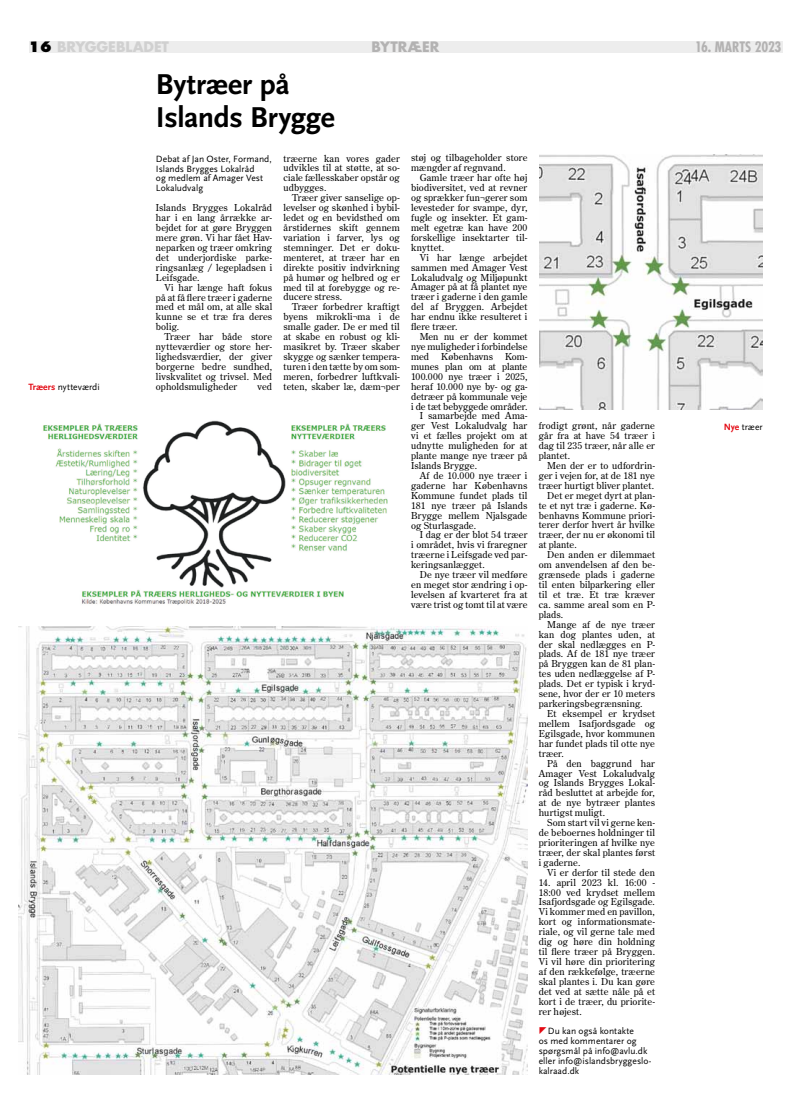
<style>
.page{position:relative;width:811px;height:1120px;background:#fff}
.page>*{position:absolute;margin:0;border:0;box-sizing:border-box;transform-origin:0 0}
.t1{font:700 30px/33px "Scala Sans";letter-spacing:-.01em;color:#000}
.t2{font:700 14px "Futura";letter-spacing:-.005em;color:#d0d0d0}
.t3{font:700 condensed 14px "Futura";letter-spacing:-.015em;color:#b3b2b2}
.t4{font:700 14px "Futura";letter-spacing:.015em;color:#b3b2b2}
.t5{font:9.5px/9.9px "Century Old Style Std";letter-spacing:.01em;color:#000;text-align:justify}
.t6{font:9.5px/9.9px "Scala Sans";color:#000}
.s1{font-weight:800;color:#000}
.s2{font-weight:700;color:#e30a14}
</style>
<div class="page">
<div style="left:29px;top:41px;width:753px;height:11px;background:#ededed"></div>
<img style="left:540px;top:155px;width:223px;height:255px">
<img style="left:43px;top:420px;width:345px;height:185px">
<img style="left:18px;top:626px;width:509px;height:448px">
<h2 class="t2" style="left:28px;top:38px;width:142px"><span class="s1">16</span> BRYGGEBLADET</h2>
<h2 class="t4" style="left:371px;top:38px;width:69px">BYTRÆER</h2>
<h2 class="t3" style="left:695px;top:38px;width:88px">16. MARTS 2023</h2>
<p class="t6" style="left:28px;top:382px;width:73px"><span class="s2">Træers</span> nytteværdi</p>
<h1 class="t1" style="left:156px;top:69px;width:180px">Bytræer på<br>Islands Brygge</h1>
<p class="t6" style="left:156px;top:154px;width:117px">Debat af Jan Oster, Formand,<br>Islands Brygges Lokalråd<br>og medlem af Amager Vest<br>Lokaludvalg</p>
<p class="t5" style="left:156px;top:203px;width:118px">Islands Brygges Lokalråd har i en lang årrække ar&shy;bejdet for at gøre Bryggen mere grøn. Vi har fået Hav&shy;neparken og træer omkring det underjordiske parke&shy;ringsanlæg / legepladsen i Leifsgade.</p>
<p class="t5" style="left:156px;top:282px;width:118px;text-indent:9px">Vi har længe haft fokus på at få flere træer i gaderne med et mål om, at alle skal kunne se et træ fra deres bolig.</p>
<p class="t5" style="left:156px;top:332px;width:118px;text-indent:9px">Træer har både store nytteværdier og store her&shy;lighedsværdier, der giver borgerne bedre sundhed, livskvalitet og trivsel. Med opholdsmuligheder</p>
<p class="t5" style="left:258px;top:381px;width:16px">ved</p>
<p class="t5" style="left:283px;top:153px;width:118px">træerne kan vores gader udvikles til at støtte, at so&shy;ciale fællesskaber opstår og udbygges.</p>
<p class="t5" style="left:283px;top:193px;width:118px;text-indent:9px">Træer giver sanselige op&shy;levelser og skønhed i bybil&shy;ledet og en bevidsthed om årstidernes skift gennem variation i farver, lys og stemninger. Det er doku&shy;menteret, at træer har en direkte positiv indvirkning på humør og helbred og er med til at forebygge og re&shy;ducere stress.</p>
<p class="t5" style="left:283px;top:302px;width:118px;text-indent:9px">Træer forbedrer kraftigt byens mikrokli¬ma i de smalle gader. De er med til at skabe en robust og kli&shy;masikret by. Træer skaber skygge og sænker tempera&shy;turen i den tætte by om som&shy;meren, forbedrer luftkvali&shy;teten, skaber læ, dæm¬per</p>
<p class="t5" style="left:411px;top:153px;width:118px">støj og tilbageholder store mængder af regnvand.</p>
<p class="t5" style="left:411px;top:173px;width:118px;text-indent:9px">Gamle træer har ofte høj biodiversitet, ved at revner og sprækker fun¬gerer som levesteder for svampe, dyr, fugle og insekter. Et gam&shy;melt egetræ kan have 200 forskellige insektarter til&shy;knyttet.</p>
<p class="t5" style="left:411px;top:252px;width:118px;text-indent:9px">Vi har længe arbejdet sammen med Amager Vest Lokaludvalg og Miljøpunkt Amager på at få plantet nye træer i gaderne i den gamle del af Bryggen. Arbejdet har endnu ikke resulteret i flere træer.</p>
<p class="t5" style="left:411px;top:331px;width:118px;text-indent:9px">Men nu er der kommet nye muligheder i forbindelse med</p>
<p class="t5" style="left:441px;top:351px;width:53px">Københavns</p>
<p class="t5" style="left:505px;top:351px;width:24px">Kom-</p>
<p class="t5" style="left:411px;top:361px;width:118px">munes plan om at plante</p>
<p class="t5" style="left:411px;top:371px;width:118px">100.000 nye træer i 2025,</p>
<p class="t5" style="left:411px;top:381px;width:118px">heraf 10.000 nye by- og ga-</p>
<p class="t5" style="left:411px;top:391px;width:118px">detræer på kommunale veje</p>
<p class="t5" style="left:411px;top:401px;width:118px">i de tæt bebyggede områder.</p>
<p class="t5" style="left:420px;top:411px;width:109px">I samarbejde med Ama-</p>
<p class="t5" style="left:411px;top:421px;width:118px">ger Vest Lokaludvalg har</p>
<p class="t5" style="left:411px;top:431px;width:118px">vi et fælles projekt om at</p>
<p class="t5" style="left:411px;top:441px;width:118px">udnytte muligheden for at</p>
<p class="t5" style="left:411px;top:450px;width:118px">plante mange nye træer på</p>
<p class="t5" style="left:411px;top:460px;width:67px">Islands Brygge.</p>
<p class="t5" style="left:420px;top:470px;width:109px">Af de 10.000 nye træer i</p>
<p class="t5" style="left:411px;top:480px;width:118px">gaderne har Københavns</p>
<p class="t5" style="left:411px;top:490px;width:118px">Kommune fundet plads til</p>
<p class="t5" style="left:411px;top:500px;width:118px">181 nye træer på Islands</p>
<p class="t5" style="left:411px;top:510px;width:118px">Brygge mellem Njalsgade</p>
<p class="t5" style="left:411px;top:520px;width:67px">og Sturlasgade.</p>
<p class="t5" style="left:420px;top:530px;width:109px">I dag er der blot 54 træer</p>
<p class="t5" style="left:411px;top:540px;width:118px">i området, hvis vi fraregner</p>
<p class="t5" style="left:411px;top:550px;width:118px">træerne i Leifsgade ved par-</p>
<p class="t5" style="left:411px;top:560px;width:75px">keringsanlægget.</p>
<p class="t5" style="left:420px;top:569px;width:109px">De nye træer vil medføre</p>
<p class="t5" style="left:411px;top:579px;width:118px">en meget stor ændring i op-</p>
<p class="t5" style="left:411px;top:589px;width:118px">levelsen af kvarteret fra at</p>
<p class="t5" style="left:411px;top:599px;width:118px">være trist og tomt til at være</p>
<p class="t5" style="left:539px;top:421px;width:118px">frodigt grønt, når gaderne går fra at have 54 træer i dag til 235 træer, når alle er plantet.</p>
<p class="t5" style="left:547px;top:460px;width:109px">Men der er to udfordrin-</p>
<p class="t5" style="left:539px;top:470px;width:118px">ger i vejen for, at de 181 nye</p>
<p class="t5" style="left:539px;top:480px;width:117px">træer hurtigt bliver plantet.</p>
<p class="t5" style="left:547px;top:490px;width:109px">Det er meget dyrt at plan-</p>
<p class="t5" style="left:539px;top:500px;width:118px">te et nyt træ i gaderne. Kø-</p>
<p class="t5" style="left:539px;top:510px;width:118px">benhavns Kommune priori-</p>
<p class="t5" style="left:539px;top:520px;width:118px">terer derfor hvert år hvilke</p>
<p class="t5" style="left:539px;top:530px;width:118px">træer, der nu er økonomi til</p>
<p class="t5" style="left:539px;top:540px;width:40px">at plante.</p>
<p class="t5" style="left:547px;top:550px;width:109px">Den anden er dilemmaet</p>
<p class="t5" style="left:539px;top:559px;width:118px">om anvendelsen af den be-</p>
<p class="t5" style="left:539px;top:569px;width:118px">grænsede plads i gaderne</p>
<p class="t5" style="left:539px;top:579px;width:118px">til enten bilparkering eller</p>
<p class="t5" style="left:539px;top:589px;width:118px">til et træ. Et træ kræver</p>
<p class="t5" style="left:539px;top:599px;width:118px">ca. samme areal som en P-</p>
<p class="t5" style="left:539px;top:609px;width:26px">plads.</p>
<p class="t5" style="left:547px;top:619px;width:109px">Mange af de nye træer</p>
<p class="t5" style="left:539px;top:629px;width:118px">kan dog plantes uden, at</p>
<p class="t5" style="left:539px;top:639px;width:118px">der skal nedlægges en P-</p>
<p class="t5" style="left:539px;top:649px;width:118px">plads. Af de 181 nye træer</p>
<p class="t5" style="left:539px;top:659px;width:118px">på Bryggen kan de 81 plan-</p>
<p class="t5" style="left:539px;top:669px;width:118px">tes uden nedlæggelse af P-</p>
<p class="t5" style="left:539px;top:678px;width:118px">plads. Det er typisk i kryd-</p>
<p class="t5" style="left:539px;top:688px;width:118px">sene, hvor der er 10 meters</p>
<p class="t5" style="left:539px;top:698px;width:105px">parkeringsbegrænsning.</p>
<p class="t5" style="left:547px;top:708px;width:109px">Et eksempel er krydset</p>
<p class="t5" style="left:539px;top:718px;width:118px">mellem Isafjordsgade og</p>
<p class="t5" style="left:539px;top:728px;width:118px">Egilsgade, hvor kommunen</p>
<p class="t5" style="left:539px;top:738px;width:118px">har fundet plads til otte nye</p>
<p class="t5" style="left:539px;top:748px;width:27px">træer.</p>
<p class="t5" style="left:547px;top:758px;width:109px">På den baggrund har</p>
<p class="t5" style="left:539px;top:768px;width:118px">Amager Vest Lokaludvalg</p>
<p class="t5" style="left:539px;top:778px;width:118px">og Islands Brygges Lokal-</p>
<p class="t5" style="left:539px;top:788px;width:118px">råd besluttet at arbejde for,</p>
<p class="t5" style="left:539px;top:798px;width:118px">at de nye bytræer plantes</p>
<p class="t5" style="left:539px;top:807px;width:68px">hurtigst muligt.</p>
<p class="t5" style="left:547px;top:817px;width:109px">Som start vil vi gerne ken-</p>
<p class="t5" style="left:539px;top:827px;width:118px">de beboernes holdninger til</p>
<p class="t5" style="left:539px;top:837px;width:118px">prioriteringen af hvilke nye</p>
<p class="t5" style="left:539px;top:847px;width:118px">træer, der skal plantes først</p>
<p class="t5" style="left:539px;top:857px;width:43px">i gaderne.</p>
<p class="t5" style="left:547px;top:867px;width:109px">Vi er derfor til stede den</p>
<p class="t5" style="left:539px;top:877px;width:118px">14. april 2023 kl. 16:00 - 18:00 ved krydset mellem Isafjordsgade og Egilsgade.<br>Vi kommer med en pavillon, kort og informationsmate&shy;riale, og vil gerne tale med dig og høre din holdning til flere træer på Bryggen.<br>Vi vil høre din prioritering af den rækkefølge, træerne skal plantes i. Du kan gøre det ved at sætte nåle på et kort i de træer, du priorite&shy;rer højest.</p>
<p class="t6" style="left:539px;top:1026px;width:114px;text-indent:9px">Du kan også kontakte<br>os med kommentarer og spørgsmål på info@avlu.dk eller info@islandsbryggeslo&shy;kalraad.dk</p>
<p class="t6" style="left:723px;top:422px;width:41px"><span class="s2">Nye</span> træer</p>
</div>
